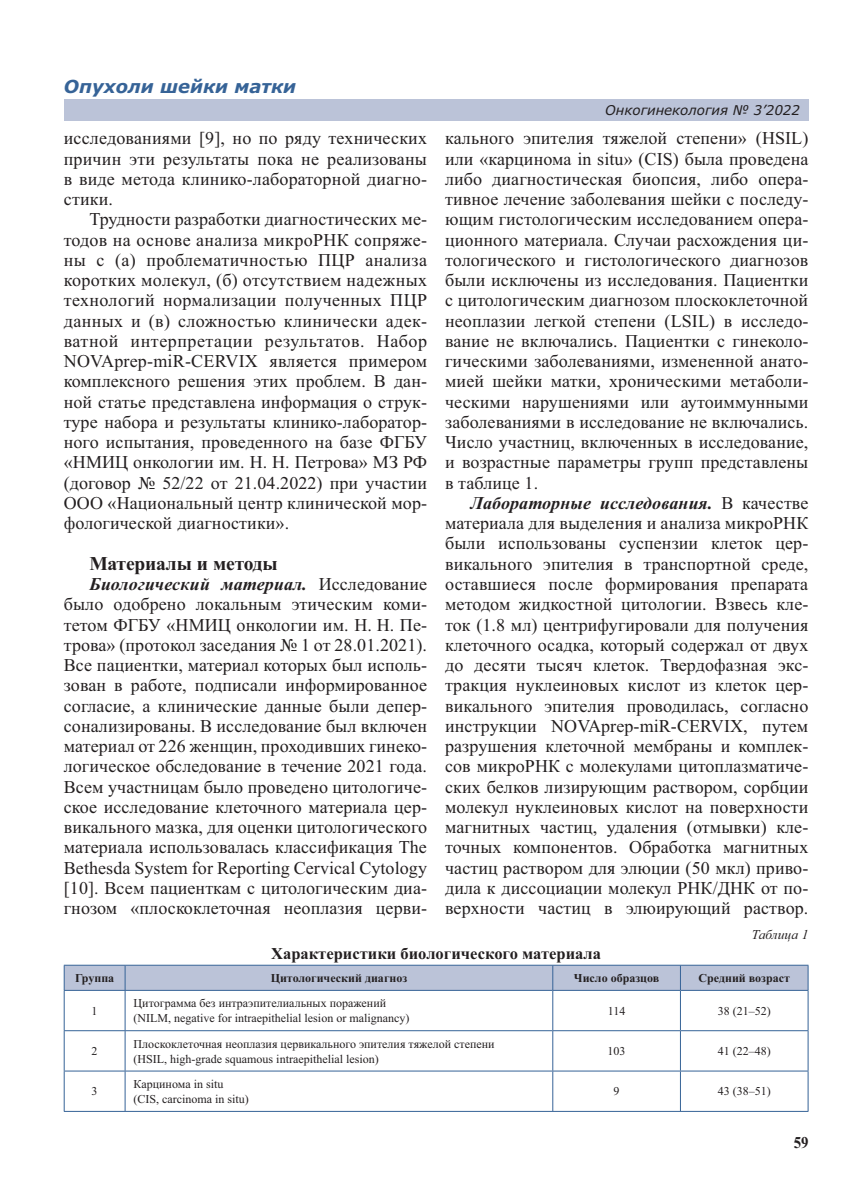
<style>
.page{position:relative;width:851px;height:1191px;background:#fff}
.page>*{position:absolute;margin:0;border:0;box-sizing:border-box;transform-origin:0 0}
.t1{font:700 19.5px "Times New Roman";letter-spacing:-.01em;color:#231f20}
.t2{font:18px/20.2px "Times New Roman";letter-spacing:.005em;color:#231f20;text-align:justify}
.t3{font:italic 700 18px "Verdana";color:#366397}
.t4{font:700 16.5px "Times New Roman";color:#231f20}
.t5{font:700 16.5px "Times New Roman";color:#231f20;scale:.9 1}
.t6{font:italic 13.5px "Verdana";color:#231f20}
.t7{font:italic 13.5px "Times New Roman";color:#231f20}
.t8{font:12px/15px "Times New Roman";color:#231f20}
.t9{font:700 12px "Times New Roman";color:#231f20}
.s1{font-weight:700;font-style:italic}
</style>
<div class="page">
<div style="left:64px;top:99px;width:744px;height:21px;background:#bbc3d8"></div>
<hr style="left:64px;top:990px;width:488px;height:1px;background:#366397">
<hr style="left:125px;top:990px;width:1px;height:40px;background:#366397">
<hr style="left:552px;top:990px;width:128px;height:1px;background:#366397">
<hr style="left:552px;top:990px;width:1px;height:40px;background:#366397">
<hr style="left:680px;top:990px;width:128px;height:1px;background:#366397">
<hr style="left:680px;top:990px;width:1px;height:40px;background:#366397">
<hr style="left:64px;top:1030px;width:488px;height:1px;background:#366397">
<hr style="left:125px;top:1031px;width:1px;height:39px;background:#366397">
<hr style="left:552px;top:1030px;width:128px;height:1px;background:#366397">
<hr style="left:552px;top:1031px;width:1px;height:39px;background:#366397">
<hr style="left:680px;top:1030px;width:128px;height:1px;background:#366397">
<hr style="left:680px;top:1031px;width:1px;height:39px;background:#366397">
<hr style="left:64px;top:1070px;width:488px;height:1px;background:#366397">
<hr style="left:125px;top:1071px;width:1px;height:40px;background:#366397">
<hr style="left:552px;top:1070px;width:128px;height:1px;background:#366397">
<hr style="left:552px;top:1071px;width:1px;height:40px;background:#366397">
<hr style="left:680px;top:1070px;width:128px;height:1px;background:#366397">
<hr style="left:680px;top:1071px;width:1px;height:40px;background:#366397">
<hr style="left:64px;top:964px;width:61px;height:1px;background:#366397">
<hr style="left:125px;top:964px;width:683px;height:1px;background:#366397">
<svg style="left:64px;top:965px;width:744px;height:25px;background:#b4bed4"></svg>
<hr style="left:64px;top:990px;width:1px;height:40px;background:#366397">
<hr style="left:807px;top:990px;width:1px;height:40px;background:#366397">
<hr style="left:64px;top:1031px;width:1px;height:39px;background:#366397">
<hr style="left:807px;top:1031px;width:1px;height:39px;background:#366397">
<hr style="left:64px;top:1071px;width:1px;height:40px;background:#366397">
<hr style="left:807px;top:1071px;width:1px;height:40px;background:#366397">
<hr style="left:64px;top:1111px;width:744px;height:1px;background:#366397">
<p class="t3" style="left:64px;top:80px;width:234px">Опухоли шейки матки</p>
<p class="t2" style="left:64px;top:130px;width:365px">исследованиями [9], но по ряду технических причин эти результаты пока не реализованы в виде метода клинико-лабораторной диагно&shy;стики.</p>
<p class="t2" style="left:64px;top:211px;width:365px;text-indent:26px">Трудности разработки диагностических ме&shy;тодов на основе анализа микроРНК сопряже&shy;ны с (а) проблематичностью ПЦР анализа коротких молекул, (б) отсутствием надежных технологий нормализации полученных ПЦР данных и (в) сложностью клинически адек&shy;ватной интерпретации результатов. Набор NOVAprep-miR-CERVIX является примером комплексного решения этих проблем. В дан&shy;ной статье представлена информация о струк&shy;туре набора и результаты клинико-лабо ра тор&shy;ного испытания, проведенного на базе ФГБУ «НМИЦ онкологии им. Н. Н. Петрова» МЗ РФ (договор № 52/22 от 21.04.2022) при участии ООО «Национальный центр клинической мор&shy;фологической диагностики».</p>
<p class="t1" style="left:89px;top:557px;width:190px">Материалы и методы</p>
<p class="t2" style="left:64px;top:575px;width:365px;text-indent:26px"><span class="s1">Биологический материал.</span> Исследование было одобрено локальным этическим коми&shy;тетом ФГБУ «НМИЦ онкологии им. Н. Н. Пе&shy;трова» (протокол заседания № 1 от 28.01.2021).<br>Все пациентки, материал которых был исполь&shy;зован в работе, подписали информированное согласие, а клинические данные были депер&shy;сонализированы. В исследование был включен материал от 226 женщин, проходивших гинеко&shy;логическое обследование в течение 2021 года.<br>Всем участницам было проведено цитологиче&shy;ское исследование клеточного материала цер&shy;викального мазка, для оценки цитологического материала использовалась классификация The Bethesda System for Reporting Cervical Cytology [10]. Всем пациенткам с цитологическим диа&shy;гнозом «плоскоклеточная неоплазия церви-</p>
<p class="t6" style="left:605px;top:105px;width:196px">Онкогинекология № 3’2022</p>
<p class="t2" style="left:445px;top:130px;width:365px">кального эпителия тяжелой степени» (HSIL) или «карцинома in situ» (CIS) была проведена либо диагностическая биопсия, либо опера&shy;тивное лечение заболевания шейки с последу&shy;ющим гистологическим исследованием опера&shy;ционного материала. Случаи расхождения ци&shy;тологического и гистологического диагнозов были исключены из исследования. Пациентки с цитологическим диагнозом плоскоклеточной неоплазии легкой степени (LSIL) в исследо&shy;вание не включались. Пациентки с гинеколо&shy;гическими заболеваниями, измененной анато&shy;мией шейки матки, хроническими метаболи&shy;ческими нарушениями или аутоиммунными заболеваниями в исследование не включались.<br>Число участниц, включенных в исследование, и возрастные параметры групп представлены в таблице 1.</p>
<p class="t2" style="left:445px;top:494px;width:365px;text-indent:26px"><span class="s1">Лабораторные исследования.</span> В качестве материала для выделения и анализа микроРНК были использованы суспензии клеток цер&shy;викального эпителия в транспортной среде, оставшиеся после формирования препарата методом жидкостной цитологии. Взвесь кле&shy;ток (1.8 мл) центрифугировали для получения клеточного осадка, который содержал от двух до десяти тысяч клеток. Твердофазная экс&shy;тракция нуклеиновых кислот из клеток цер&shy;викального эпителия проводилась, согласно инструкции NOVAprep-miR-CERVIX, путем разрушения клеточной мембраны и комплек&shy;сов микроРНК с молекулами цитоплазматиче&shy;ских белков лизирующим раствором, сорбции молекул нуклеиновых кислот на поверхности магнитных частиц, удаления (отмывки) кле&shy;точных компонентов. Обработка магнитных частиц раствором для элюции (50 мкл) приво&shy;дила к диссоциации молекул РНК/ДНК от по&shy;верхности частиц в элюирующий раствор.</p>
<p class="t7" style="left:751px;top:930px;width:58px">Таблица 1</p>
<p class="t4" style="left:271px;top:948px;width:331px">Характеристики биологического материала</p>
<p class="t9" style="left:75px;top:974px;width:41px">Группа</p>
<p class="t9" style="left:271px;top:974px;width:138px">Цитологический диагноз</p>
<p class="t9" style="left:574px;top:974px;width:87px">Число образцов</p>
<p class="t9" style="left:698px;top:974px;width:93px">Средний возраст</p>
<p class="t8" style="left:92px;top:1004px;width:7px">1</p>
<p class="t8" style="left:134px;top:996px;width:277px">Цитограмма без интраэпителиальных поражений (NILM, negative for intraepithelial lesion or malignancy)</p>
<p class="t8" style="left:607px;top:1004px;width:19px">114</p>
<p class="t8" style="left:717px;top:1004px;width:54px">38 (21–52)</p>
<p class="t8" style="left:92px;top:1044px;width:7px">2</p>
<p class="t8" style="left:134px;top:1037px;width:362px">Плоскоклеточная неоплазия цервикального эпителия тяжелой степени (HSIL, high-grade squamous intraepithelial lesion)</p>
<p class="t8" style="left:607px;top:1044px;width:19px">103</p>
<p class="t8" style="left:717px;top:1044px;width:54px">41 (22–48)</p>
<p class="t8" style="left:92px;top:1085px;width:7px">3</p>
<p class="t8" style="left:134px;top:1077px;width:117px">Карцинома in situ (CIS, carcinoma in situ)</p>
<p class="t8" style="left:613px;top:1085px;width:7px">9</p>
<p class="t8" style="left:717px;top:1085px;width:54px">43 (38–51)</p>
<p class="t5" style="left:793px;top:1137px;width:18px">59</p>
</div>
